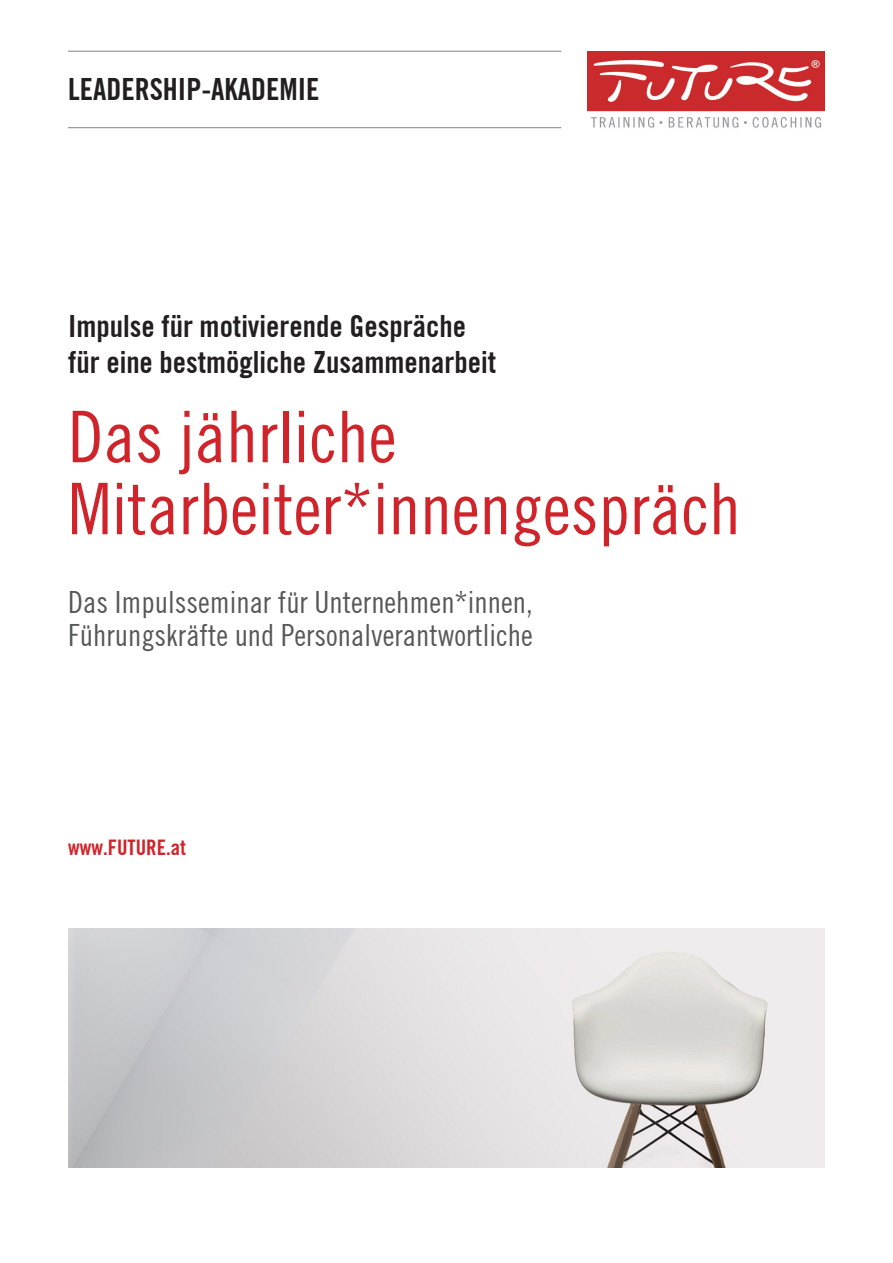
<style>
.page{position:relative;width:893px;height:1263px;background:#fff}
.page>*{position:absolute;margin:0;border:0;box-sizing:border-box;transform-origin:0 0}
.Headline2{font:71.25px/72px "Future C Copy";color:#d1232a}
.Headline2-2{font:30px/33px "Future C Copy";color:#57585a}
.Headline2-3{font:30px "Future B Bold";color:#231f20}
.Headline{font:30px "Future B Bold";color:#231f20}
.t1{font:21px "Future B Bold";color:#d1232a}
</style>
<div class="page">
<img style="left:68px;top:928px;width:757px;height:240px">
<img style="left:588px;top:51px;width:237px;height:77px">
<hr style="left:68px;top:51px;width:493px;height:1px;background:#808285">
<hr style="left:68px;top:127px;width:493px;height:1px;background:#808285">
<p class="Headline" style="left:68px;top:71px;width:253px">LEADERSHIP-AKADEMIE</p>
<p class="Headline2-3" style="left:68px;top:308px;width:400px">Impulse für motivierende Gespräche</p>
<p class="Headline2-3" style="left:68px;top:344px;width:430px">für eine bestmögliche Zusammenarbeit</p>
<p class="Headline2" style="left:68px;top:400px;width:674px">Das jährliche<br>Mitarbeiter*innengespräch</p>
<p class="Headline2-2" style="left:68px;top:586px;width:466px">Das Impulsseminar für Unternehmen*innen,<br>Führungskräfte und Personalverantwortliche</p>
<p class="t1" style="left:68px;top:835px;width:119px">www.FUTURE.at</p>
</div>
